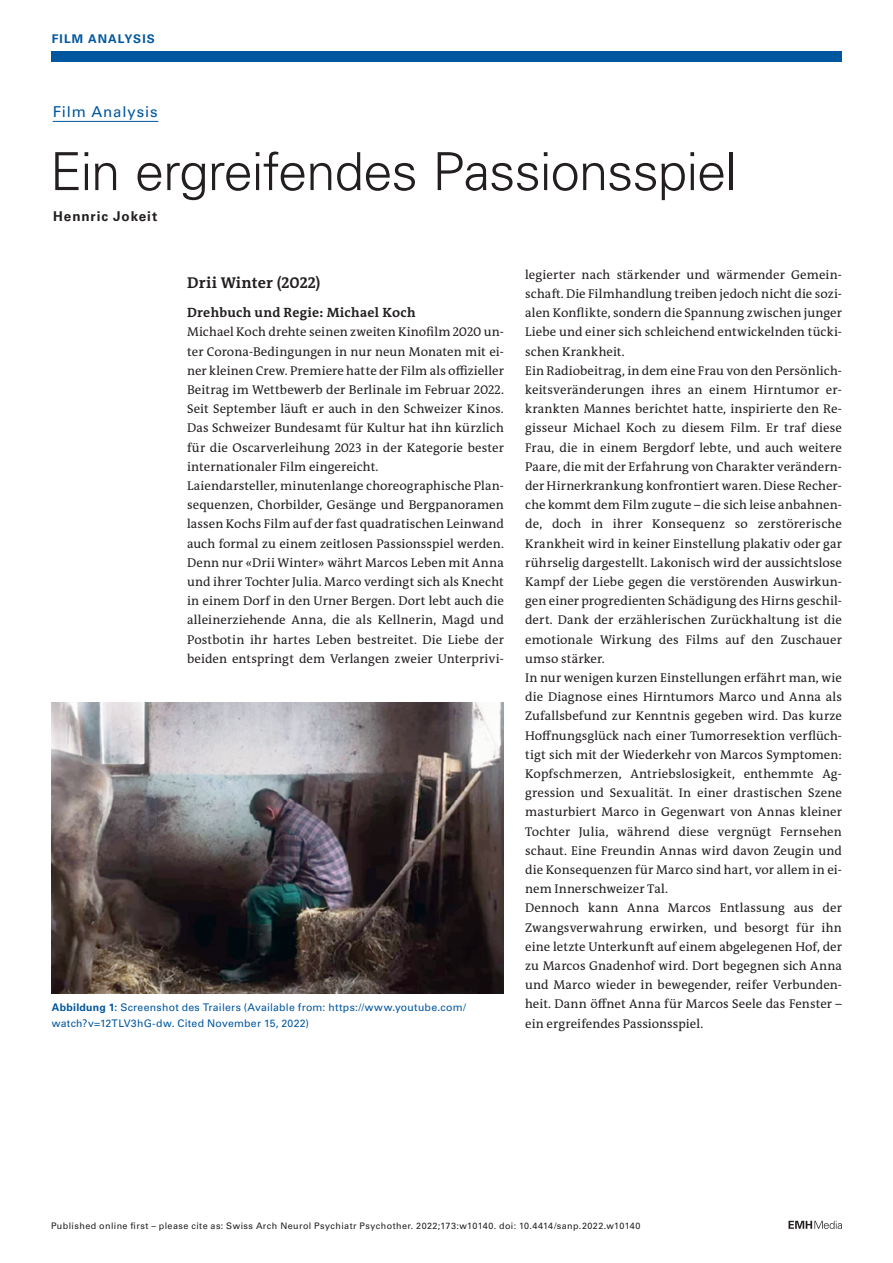
<style>
.page{position:relative;width:893px;height:1263px;background:#fff}
.page>*{position:absolute;margin:0;border:0;box-sizing:border-box;transform-origin:0 0}
.Article_Title{font:300 52.5px "Univers LT Std";letter-spacing:-.02em;color:#231f20}
.Head1{font:700 15.75px "The Antiqua B W7";letter-spacing:.01em;color:#231f20}
.Pre_Heading{font:15px "Univers LT Std";letter-spacing:.055em;color:#01579f}
.Head2{font:700 13.5px "The Antiqua B W7";letter-spacing:.02em;color:#231f20}
.Authors{font:700 13.5px "Univers LT Std";letter-spacing:.07em;color:#231f20}
.Paragraph{font:12.75px/19.2px "The Antiqua B W5 Plain";letter-spacing:.005em;color:#231f20;text-align:justify}
.t1{font:700 12px "Univers LT Std";letter-spacing:.09em;color:#01579f}
.Figure_Caption{font:10.5px/15.8px "Univers LT Std";letter-spacing:.025em;color:#01579f}
.t2{font:9px "Univers LT Std";letter-spacing:.045em;color:#231f20}
.s1{font-weight:700}
</style>
<div class="page">
<div style="left:51px;top:51px;width:791px;height:11px;background:#01579f"></div>
<svg style="left:788px;top:1221px;width:54px;height:8px"></svg>
<hr style="left:53px;top:121px;width:105px;height:1px;background:#01579f">
<img style="left:52px;top:702px;width:452px;height:291px">
<p class="t1" style="left:52px;top:31px;width:104px">Film analysis</p>
<p class="Pre_Heading" style="left:53px;top:103px;width:106px">Film Analysis</p>
<p class="Article_Title" style="left:50px;top:140px;width:689px">Ein ergreifendes Passionsspiel</p>
<p class="Authors" style="left:53px;top:208px;width:106px">Hennric Jokeit</p>
<p class="Head1" style="left:187px;top:273px;width:135px">Drii Winter (2022)</p>
<p class="Head2" style="left:187px;top:304px;width:230px">Drehbuch und Regie: Michael Koch</p>
<p class="Paragraph" style="left:187px;top:322px;width:318px">Michael Koch drehte seinen zweiten Kinofilm 2020 un&shy;ter Corona-Bedingungen in nur neun Monaten mit ei&shy;ner kleinen Crew. Premiere hatte der Film als offizieller Beitrag im Wettbewerb der Berlinale im Februar 2022.<br>Seit September läuft er auch in den Schweizer Kinos.<br>Das Schweizer Bundesamt für Kultur hat ihn kürzlich für die Oscarverleihung 2023 in der Kategorie bester internationaler Film eingereicht.</p>
<p class="Paragraph" style="left:187px;top:476px;width:318px">Laiendarsteller, minutenlange choreographische Plan&shy;sequenzen, Chorbilder, Gesänge und Bergpanoramen lassen Kochs Film auf der fast quadratischen Leinwand auch formal zu einem zeitlosen Passionsspiel werden.<br>Denn nur «Drii Winter» währt Marcos Leben mit Anna und ihrer Tochter Julia. Marco verdingt sich als Knecht in einem Dorf in den Urner Bergen. Dort lebt auch die alleinerziehende Anna, die als Kellnerin, Magd und Postbotin ihr hartes Leben bestreitet. Die Liebe der beiden entspringt dem Verlangen zweier Unterprivi-</p>
<p class="Figure_Caption" style="left:52px;top:999px;width:416px"><span class="s1">Abbildung 1:</span> Screenshot des Trailers (Available from: https://www.youtube.com/ watch?v=12TLV3hG-dw. Cited November 15, 2022)</p>
<p class="Paragraph" style="left:525px;top:265px;width:318px">legierter nach stärkender und wärmender Gemein&shy;schaft. Die Filmhandlung treiben jedoch nicht die sozi&shy;alen Konflikte, sondern die Spannung zwischen junger Liebe und einer sich schleichend entwickelnden tücki&shy;schen Krankheit.</p>
<p class="Paragraph" style="left:525px;top:361px;width:318px">Ein Radiobeitrag, in dem eine Frau von den Persönlich&shy;keitsveränderungen ihres an einem Hirntumor er&shy;krankten Mannes berichtet hatte, inspirierte den Re&shy;gisseur Michael Koch zu diesem Film. Er traf diese Frau, die in einem Bergdorf lebte, und auch weitere Paare, die mit der Erfahrung von Charakter verändern&shy;der Hirnerkrankung konfrontiert waren. Diese Recher&shy;che kommt dem Film zugute – die sich leise anbahnen&shy;de, doch in ihrer Konsequenz so zerstörerische Krankheit wird in keiner Einstellung plakativ oder gar rührselig dargestellt. Lakonisch wird der aussichtslose Kampf der Liebe gegen die verstörenden Auswirkun&shy;gen einer progredienten Schädigung des Hirns geschil&shy;dert. Dank der erzählerischen Zurückhaltung ist die emotionale Wirkung des Films auf den Zuschauer umso stärker.</p>
<p class="Paragraph" style="left:525px;top:668px;width:318px">In nur wenigen kurzen Einstellungen erfährt man, wie die Diagnose eines Hirntumors Marco und Anna als Zufallsbefund zur Kenntnis gegeben wird. Das kurze Hoffnungsglück nach einer Tumorresektion verflüch&shy;tigt sich mit der Wiederkehr von Marcos Symptomen:<br>Kopfschmerzen, Antriebslosigkeit, enthemmte Ag&shy;gression und Sexualität. In einer drastischen Szene masturbiert Marco in Gegenwart von Annas kleiner Tochter Julia, während diese vergnügt Fernsehen schaut. Eine Freundin Annas wird davon Zeugin und die Konsequenzen für Marco sind hart, vor allem in ei&shy;nem Innerschweizer Tal.</p>
<p class="Paragraph" style="left:525px;top:898px;width:318px">Dennoch kann Anna Marcos Entlassung aus der Zwangsverwahrung erwirken, und besorgt für ihn eine letzte Unterkunft auf einem abgelegenen Hof, der zu Marcos Gnadenhof wird. Dort begegnen sich Anna und Marco wieder in bewegender, reifer Verbunden&shy;heit. Dann öffnet Anna für Marcos Seele das Fenster – ein ergreifendes Passionsspiel.</p>
<p class="t2" style="left:51px;top:1220px;width:591px">Published online first – please cite as: Swiss Arch Neurol Psychiatr Psychother. 2022;173:w10140. doi: 10.4414/sanp.2022.w10140</p>
</div>
